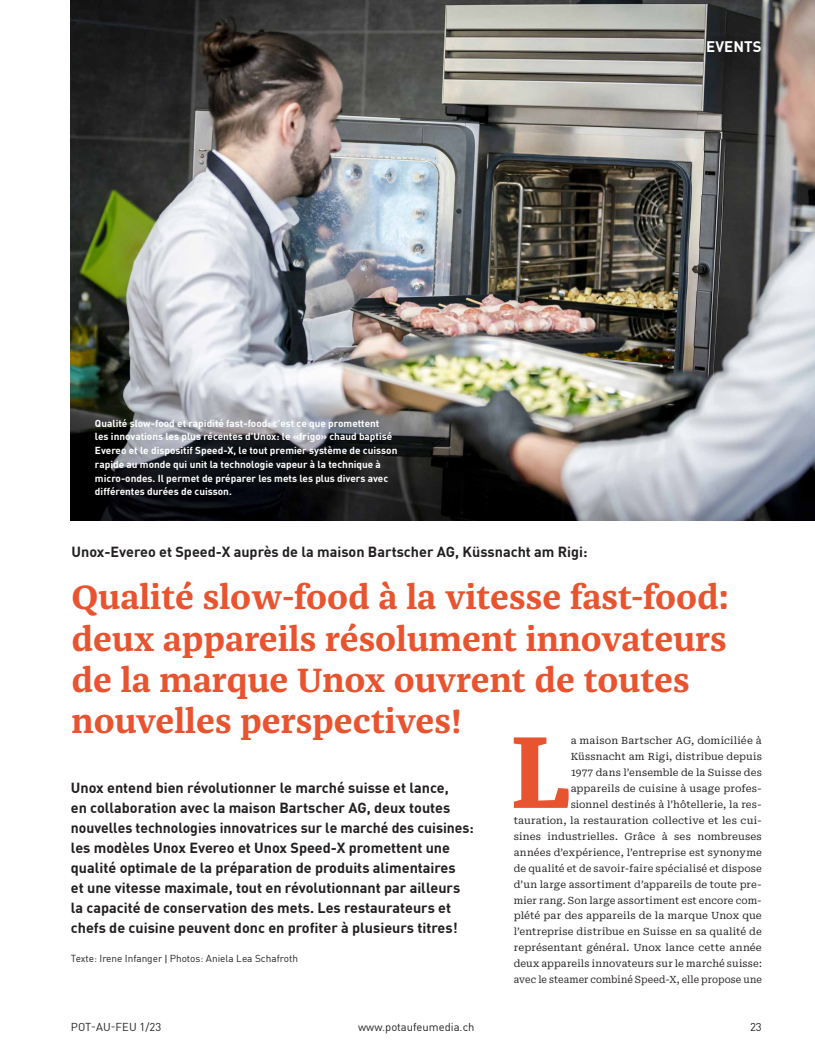
<style>
.page{position:relative;width:815px;height:1063px;background:#fff}
.page>*{position:absolute;margin:0;border:0;box-sizing:border-box;transform-origin:0 0}
.t1{font:700 105.88px "Franziska OT";color:#e85430}
.t2{font:700 35px/41.2px "Franziska OT";color:#e85430}
.t3{font:700 15px "DINOT";letter-spacing:.01em;color:#fff}
.t4{font:700 14.38px/20px "DINOT";color:#231f20}
.t5{font:11.25px "DINOT";color:#231f20}
.t6{font:10px/16px "Roboto Serif";letter-spacing:.01em;color:#231f20;text-align:right}
.t7{font:700 10px/13.8px "DINOT";color:#fff}
.t8{font:10px "DINOT";color:#231f20}
.s1{font-family:"Roboto";font-weight:700}
</style>
<div class="page">
<img style="left:71px;top:0;width:744px;height:521px">
<p class="t7" style="left:95px;top:415px;width:304px">Qualité slow-food et rapidité fast-food: c’est ce que promettent<br>les innovations les plus récentes d’Unox: le «frigo» chaud baptisé Evereo et le dispositif Speed-X, le tout premier système de cuisson rapide au monde qui unit la technologie vapeur à la technique à micro-ondes. Il permet de préparer les mets les plus divers avec différentes durées de cuisson.</p>
<h3 class="t3" style="left:706px;top:35px;width:57px">EVENTS</h3>
<h3 class="t4" style="left:72px;top:541px;width:518px">Unox-Evereo et Speed-X auprès de la maison Bartscher AG, Küssnacht am Rigi:</h3>
<h2 class="t2" style="left:72px;top:577px;width:659px">Qualité slow-food à la vitesse fast-food: deux appareils résolument innovateurs de la marque Unox ouvrent de toutes nouvelles perspectives!</h2>
<p class="t6" style="left:514px;top:732px;width:250px">a maison Bartscher AG, domiciliée à Küssnacht am Rigi, distribue depuis<br>1977 dans l’ensemble de la Suisse des<br>appareils de cuisine à usage profes-<br>sionnel destinés à l’hôtellerie, la res-<br>tauration, la restauration collective et les cui&shy;sines industrielles. Grâce à ses nombreuses années d’expérience, l’entreprise est synonyme de qualité et de savoir-faire spécialisé et dispose d’un large assortiment d’appareils de toute pre&shy;mier rang. Son large assortiment est encore com&shy;plété par des appareils de la marque Unox que l’entreprise distribue en Suisse en sa qualité de représentant général. Unox lance cette année deux appareils innovateurs sur le marché suisse: avec le steamer combiné Speed-X, elle propose une</p>
<h1 class="t1" style="left:510px;top:709px;width:62px">L</h1>
<p class="t4" style="left:71px;top:776px;width:404px">Unox entend bien révolutionner le marché suisse et lance,<br>en collaboration avec la maison Bartscher AG, deux toutes nouvelles technologies innovatrices sur le marché des cuisines: les modèles Unox Evereo et Unox Speed-X promettent une qualité optimale de la préparation de produits alimentaires<br>et une vitesse maximale, tout en révolutionnant par ailleurs la capacité de conservation des mets. Les restaurateurs et chefs de cuisine peuvent donc en profiter à plusieurs titres!</p>
<p class="t8" style="left:71px;top:950px;width:229px">Texte: Irene Infanger <span class="s1">|</span> Photos: Aniela Lea Schafroth</p>
<p class="t5" style="left:71px;top:1018px;width:92px">POT-AU-FEU 1/23</p>
<p class="t5" style="left:358px;top:1018px;width:118px">www.potaufeumedia.ch</p>
<p class="t5" style="left:750px;top:1018px;width:13px">23</p>
</div>
